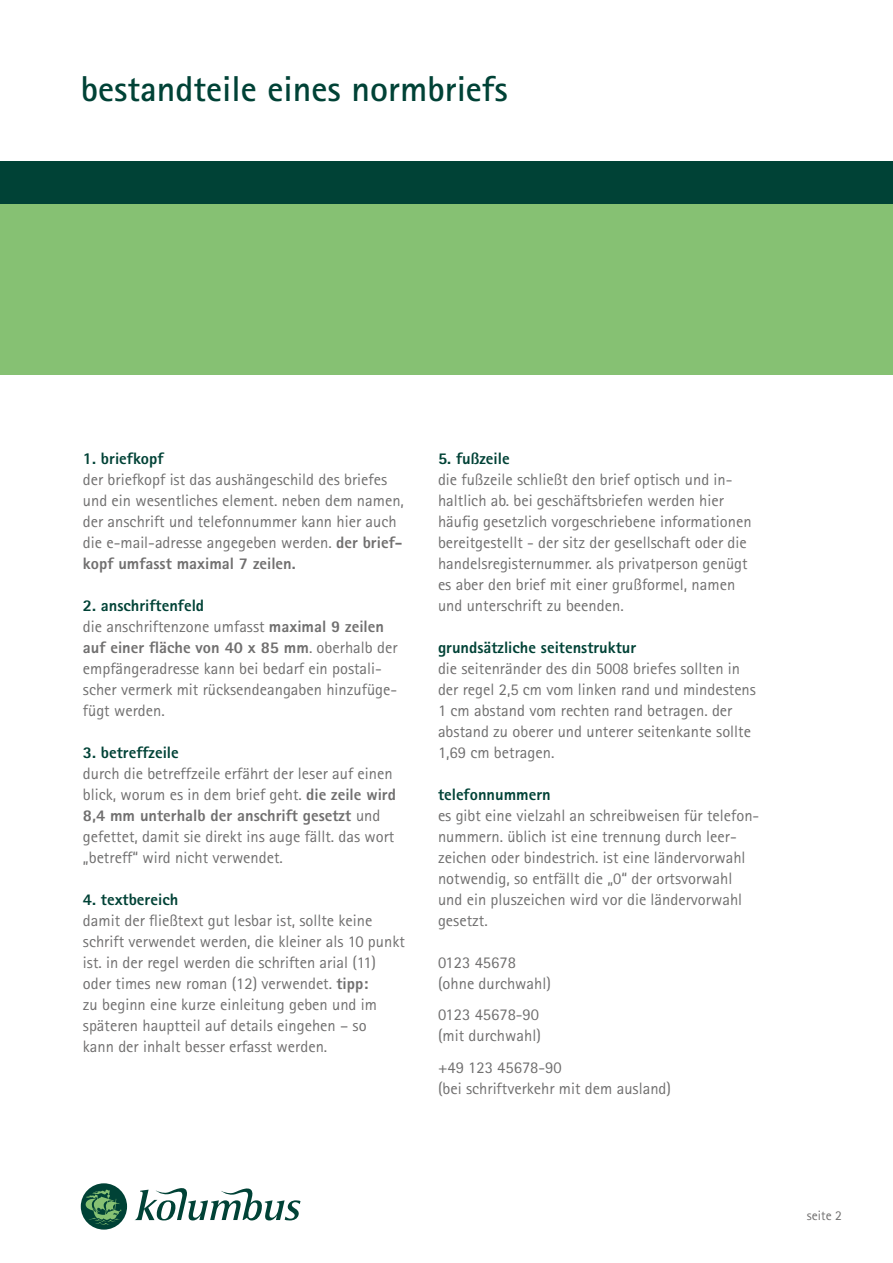
<style>
.page{position:relative;width:893px;height:1263px;background:#fff}
.page>*{position:absolute;margin:0;border:0;box-sizing:border-box;transform-origin:0 0}
.t1{font:700 36px "Rotis Sans Serif";color:#004236}
.t2{font:16.5px/21px "Rotis Sans Serif";color:#706f6f}
.t3{font:800 16.5px "Rotis Sans Serif";color:#004236}
.t4{font:13.5px "Rotis Sans Serif";color:#706f6f}
.s1{font-weight:800}
.s2{font-weight:800;color:#004236}
</style>
<div class="page">
<div style="left:0;top:204px;width:893px;height:170px;background:#86c173"></div>
<div style="left:0;top:162px;width:893px;height:42px;background:#004236"></div>
<svg style="left:135px;top:1188px;width:165px;height:32px"></svg>
<svg style="left:81px;top:1183px;width:46px;height:46px"></svg>
<div style="left:82px;top:1184px;width:44px;height:44px;background:#004236;border-radius:50%"></div>
<svg style="left:85px;top:1189px;width:37px;height:36px"></svg>
<h1 class="t1" style="left:81px;top:66px;width:429px">bestandteile eines normbriefs</h1>
<p class="t3" style="left:83px;top:448px;width:82px">1. briefkopf</p>
<p class="t2" style="left:83px;top:468px;width:323px">der briefkopf ist das aushängeschild des briefes und ein wesentliches element. neben dem namen, der anschrift und telefonnummer kann hier auch die e-mail-adresse angegeben werden. <span class="s1">der brief&shy;kopf umfasst maximal 7 zeilen.</span></p>
<p class="t2" style="left:83px;top:594px;width:316px"><span class="s2">2. anschriftenfeld<br></span>die anschriftenzone umfasst <span class="s1">maximal 9 zeilen auf einer fläche von 40 x 85 mm</span>. oberhalb der empfängeradresse kann bei bedarf ein postali&shy;scher vermerk mit rücksendeangaben hinzufüge&shy;fügt werden.</p>
<p class="t3" style="left:83px;top:742px;width:97px">3. betreffzeile</p>
<p class="t2" style="left:83px;top:762px;width:315px">durch die betreffzeile erfährt der leser auf einen blick, worum es in dem brief geht. <span class="s1">die zeile wird 8,4 mm unterhalb der anschrift gesetzt</span> und gefettet, damit sie direkt ins auge fällt. das wort „betreff“ wird nicht verwendet.</p>
<p class="t3" style="left:83px;top:889px;width:97px">4. textbereich</p>
<p class="t2" style="left:83px;top:909px;width:323px">damit der fließtext gut lesbar ist, sollte keine schrift verwendet werden, die kleiner als 10 punkt ist. in der regel werden die schriften arial (11) oder times new roman (12) verwendet. <span class="s1">tipp:<br></span>zu beginn eine kurze einleitung geben und im späteren hauptteil auf details eingehen – so<br>kann der inhalt besser erfasst werden.</p>
<p class="t3" style="left:438px;top:448px;width:73px">5. fußzeile</p>
<p class="t2" style="left:438px;top:469px;width:315px">die fußzeile schließt den brief optisch und in&shy;haltlich ab. bei geschäftsbriefen werden hier häufig gesetzlich vorgeschriebene informationen bereitgestellt - der sitz der gesellschaft oder die handelsregisternummer. als privatperson genügt es aber den brief mit einer grußformel, namen und unterschrift zu beenden.</p>
<p class="t3" style="left:438px;top:637px;width:200px">grundsätzliche seitenstruktur</p>
<p class="t2" style="left:438px;top:658px;width:319px">die seitenränder des din 5008 briefes sollten in der regel 2,5 cm vom linken rand und mindestens 1 cm abstand vom rechten rand betragen. der abstand zu oberer und unterer seitenkante sollte 1,69 cm betragen.</p>
<p class="t3" style="left:438px;top:784px;width:114px">telefonnummern</p>
<p class="t2" style="left:438px;top:805px;width:323px">es gibt eine vielzahl an schreibweisen für telefon&shy;nummern. üblich ist eine trennung durch leer&shy;zeichen oder bindestrich. ist eine ländervorwahl notwendig, so entfällt die „0“ der ortsvorwahl und ein pluszeichen wird vor die ländervorwahl gesetzt.</p>
<p class="t2" style="left:438px;top:952px;width:115px">0123 45678 (ohne durchwahl)</p>
<p class="t2" style="left:438px;top:1004px;width:104px">0123 45678-90 (mit durchwahl)</p>
<p class="t2" style="left:438px;top:1057px;width:235px">+49 123 45678-90<br>(bei schriftverkehr mit dem ausland)</p>
<p class="t4" style="left:807px;top:1208px;width:36px">seite 2</p>
</div>
